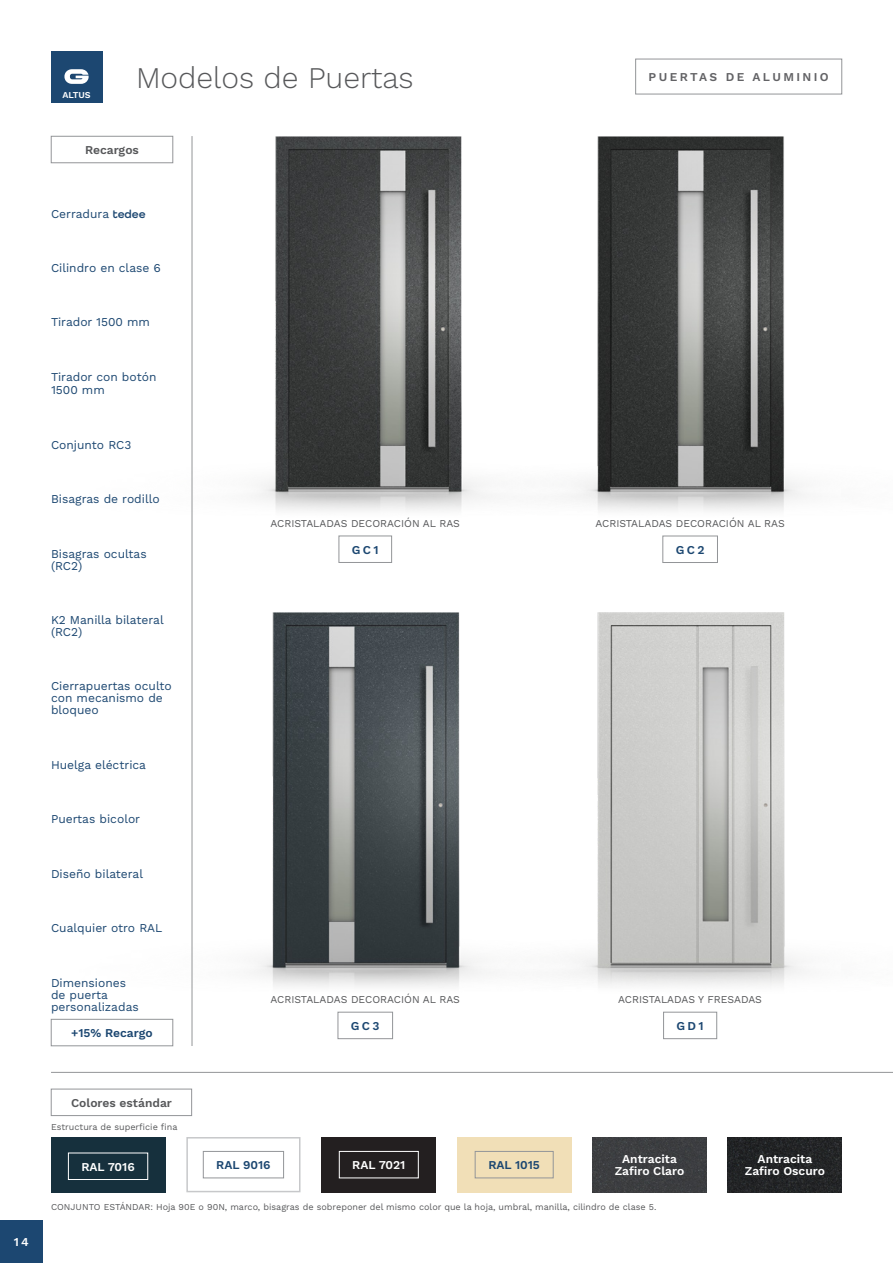
<style>
.page{position:relative;width:893px;height:1263px;background:#fff}
.page>*{position:absolute;margin:0;border:0;box-sizing:border-box;transform-origin:0 0}
.t1{font:300 30px "Work Sans";color:#57585a}
.t2{font:12px/12px "Work Sans";color:#1c4771}
.t3{font:600 12px/12px "Work Sans";color:#fff;text-align:center}
.t4{font:600 12px "Work Sans";color:#1c4771}
.t5{font:600 12px "Work Sans";color:#57585a}
.t6{font:600 12px "Work Sans";letter-spacing:.2em;color:#636366}
.Tekst_akaptiowy_8_pkt{font:10.5px "Work Sans";color:#57585a}
.t7{font:9px "Work Sans";color:#57585a}
.t8{font:600 9px "Work Sans";color:#fff}
.s1{font-family:"Como";font-weight:700}
</style>
<div class="page">
<div style="left:51px;top:51px;width:51px;height:51px;background:#1c4771"></div>
<svg style="left:64px;top:69px;width:25px;height:15px"></svg>
<div style="left:51px;top:1019px;width:122px;height:27px;border:1px solid #939598"></div>
<hr style="left:192px;top:136px;width:1px;height:910px;background:#939598">
<div style="left:51px;top:136px;width:122px;height:27px;border:1px solid #939598"></div>
<div style="left:0;top:1220px;width:43px;height:43px;background:#1c4771"></div>
<hr style="left:51px;top:1072px;width:842px;height:1px;background:#939598">
<div style="left:51px;top:1137px;width:114px;height:55px;background:#16303d"></div>
<div style="left:457px;top:1137px;width:114px;height:55px;background:#f1dfb7"></div>
<div style="left:186px;top:1137px;width:114px;height:55px;background:#fff;border:2px solid #c7c8ca"></div>
<div style="left:322px;top:1137px;width:114px;height:55px;background:#231f20"></div>
<div style="left:592px;top:1137px;width:115px;height:55px;background:#3c3e40"></div>
<img style="left:728px;top:1137px;width:114px;height:55px">
<div style="left:475px;top:1151px;width:78px;height:27px;border:1px solid #939598"></div>
<div style="left:68px;top:1153px;width:80px;height:27px;border:1px solid #fff"></div>
<div style="left:203px;top:1151px;width:81px;height:27px;border:1px solid #939598"></div>
<div style="left:339px;top:1151px;width:79px;height:27px;border:1px solid #fff"></div>
<div style="left:51px;top:1089px;width:141px;height:27px;border:1px solid #939598"></div>
<div style="left:635px;top:59px;width:207px;height:35px;border:1px solid #939598"></div>
<img style="left:191px;top:612px;width:208px;height:383px">
<img style="left:76px;top:136px;width:322px;height:383px">
<img style="left:399px;top:612px;width:405px;height:375px">
<img style="left:398px;top:136px;width:407px;height:375px">
<div style="left:339px;top:536px;width:53px;height:27px;border:1px solid #939598"></div>
<div style="left:338px;top:1012px;width:55px;height:27px;border:1px solid #939598"></div>
<div style="left:663px;top:1012px;width:54px;height:27px;border:1px solid #939598"></div>
<div style="left:663px;top:536px;width:55px;height:27px;border:1px solid #939598"></div>
<p class="t8" style="left:62px;top:89px;width:30px">ALTUS</p>
<h1 class="t1" style="left:136px;top:60px;width:279px">Modelos de Puertas</h1>
<p class="t6" style="left:649px;top:70px;width:182px">PUERTAS DE ALUMINIO</p>
<p class="t5" style="left:85px;top:143px;width:55px">Recargos</p>
<p class="t2" style="left:51px;top:208px;width:96px">Cerradura <span class="s1">tedee</span></p>
<p class="t2" style="left:51px;top:262px;width:111px">Cilindro en clase 6</p>
<p class="t2" style="left:51px;top:317px;width:100px">Tirador 1500 mm</p>
<p class="t2" style="left:51px;top:370px;width:107px;line-height:13.5px">Tirador con botón<br>1500 mm</p>
<p class="t2" style="left:51px;top:439px;width:82px">Conjunto RC3</p>
<p class="t2" style="left:51px;top:494px;width:110px">Bisagras de rodillo</p>
<p class="t2" style="left:51px;top:548px;width:97px">Bisagras ocultas (RC2)</p>
<p class="t2" style="left:51px;top:614px;width:114px">K2 Manilla bilateral (RC2)</p>
<p class="t2" style="left:51px;top:681px;width:122px">Cierrapuertas oculto con mecanismo de bloqueo</p>
<p class="t2" style="left:51px;top:759px;width:97px">Huelga eléctrica</p>
<p class="t2" style="left:51px;top:814px;width:91px">Puertas bicolor</p>
<p class="t2" style="left:51px;top:868px;width:94px">Diseño bilateral</p>
<p class="t2" style="left:51px;top:922px;width:113px">Cualquier otro RAL</p>
<p class="t2" style="left:51px;top:977px;width:89px">Dimensiones de puerta personalizadas</p>
<p class="t4" style="left:71px;top:1026px;width:83px">+15% Recargo</p>
<p class="Tekst_akaptiowy_8_pkt" style="left:271px;top:517px;width:191px">ACRISTALADAS DECORACIÓN AL RAS</p>
<p class="t4" style="left:352px;top:543px;width:28px">GC1</p>
<p class="Tekst_akaptiowy_8_pkt" style="left:271px;top:993px;width:191px">ACRISTALADAS DECORACIÓN AL RAS</p>
<p class="t4" style="left:351px;top:1019px;width:30px">GC3</p>
<p class="Tekst_akaptiowy_8_pkt" style="left:595px;top:517px;width:191px">ACRISTALADAS DECORACIÓN AL RAS</p>
<p class="t4" style="left:676px;top:543px;width:30px">GC2</p>
<p class="Tekst_akaptiowy_8_pkt" style="left:618px;top:993px;width:145px">ACRISTALADAS Y FRESADAS</p>
<p class="t4" style="left:676px;top:1019px;width:29px">GD1</p>
<p class="t3" style="left:14px;top:1237px;width:17px">14</p>
<p class="t5" style="left:71px;top:1096px;width:102px">Colores estándar</p>
<p class="t7" style="left:51px;top:1121px;width:128px">Estructura de superficie fina</p>
<p class="t3" style="left:81px;top:1161px;width:55px">RAL 7016</p>
<p class="t4" style="left:216px;top:1158px;width:56px">RAL 9016</p>
<p class="t3" style="left:352px;top:1160px;width:55px">RAL 7021</p>
<p class="t4" style="left:488px;top:1158px;width:53px">RAL 1015</p>
<p class="t3" style="left:615px;top:1154px;width:71px">Antracita<br>Zafiro Claro</p>
<p class="t3" style="left:745px;top:1154px;width:82px">Antracita<br>Zafiro Oscuro</p>
<p class="t7" style="left:51px;top:1201px;width:607px">CONJUNTO ESTÁNDAR: Hoja 90E o 90N, marco, bisagras de sobreponer del mismo color que la hoja, umbral, manilla, cilindro de clase 5.</p>
</div>
